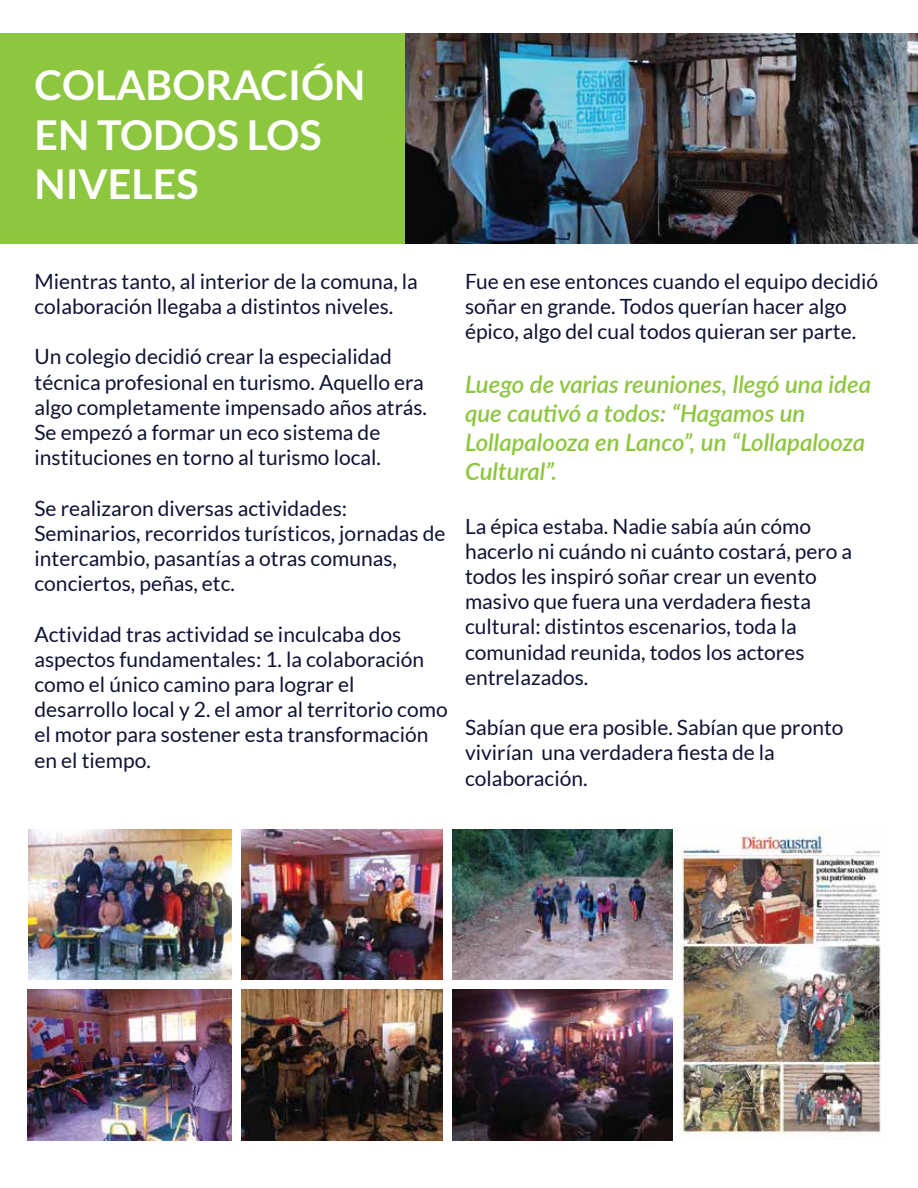
<style>
.page{position:relative;width:918px;height:1188px;background:#fff}
.page>*{position:absolute;margin:0;border:0;box-sizing:border-box;transform-origin:0 0}
.t1{font:700 41.25px/49.5px "Lato";color:#fff}
.t2{font:italic 600 24px/28.8px "Lato";color:#8dc63f}
.t3{font:21px/25.2px "Lato";color:#0f1333}
</style>
<div class="page">
<div style="left:0;top:33px;width:406px;height:211px;background:#8dc63f"></div>
<img style="left:406px;top:33px;width:512px;height:211px">
<img style="left:29px;top:829px;width:414px;height:151px">
<img style="left:241px;top:989px;width:202px;height:152px">
<img style="left:28px;top:989px;width:204px;height:152px">
<img style="left:452px;top:829px;width:429px;height:312px">
<div style="left:232px;top:816px;width:9px;height:332px;background:#fff"></div>
<div style="left:24px;top:980px;width:655px;height:9px;background:#fff"></div>
<h1 class="t1" style="left:35px;top:60px;width:332px">COLABORACIÓN<br>EN TODOS LOS<br>NIVELES</h1>
<p class="t3" style="left:35px;top:268px;width:385px">Mientras tanto, al interior de la comuna, la colaboración llegaba a distintos niveles.</p>
<p class="t3" style="left:35px;top:344px;width:394px">Un colegio decidió crear la especialidad técnica profesional en turismo. Aquello era algo completamente impensado años atrás.<br>Se empezó a formar un eco sistema de instituciones en torno al turismo local.</p>
<p class="t3" style="left:35px;top:495px;width:412px">Se realizaron diversas actividades:<br>Seminarios, recorridos turísticos, jornadas de intercambio, pasantías a otras comunas, conciertos, peñas, etc.</p>
<p class="t3" style="left:35px;top:621px;width:415px">Actividad tras actividad se inculcaba dos aspectos fundamentales: 1. la colaboración como el único camino para lograr el desarrollo local y 2. el amor al territorio como el motor para sostener esta transformación en el tiempo.</p>
<p class="t3" style="left:465px;top:268px;width:415px">Fue en ese entonces cuando el equipo decidió soñar en grande. Todos querían hacer algo épico, algo del cual todos quieran ser parte.</p>
<p class="t2" style="left:465px;top:369px;width:408px">Luego de varias reuniones, llegó una idea que cautivó a todos: “Hagamos un<br>Lollapalooza en Lanco”, un “Lollapalooza<br>Cultural”.</p>
<p class="t3" style="left:465px;top:513px;width:389px">La épica estaba. Nadie sabía aún cómo hacerlo ni cuándo ni cuánto costará, pero a todos les inspiró soñar crear un evento masivo que fuera una verdadera fiesta cultural: distintos escenarios, toda la comunidad reunida, todos los actores entrelazados.</p>
<p class="t3" style="left:465px;top:715px;width:380px">Sabían que era posible. Sabían que pronto vivirían una verdadera fiesta de la colaboración.</p>
</div>
